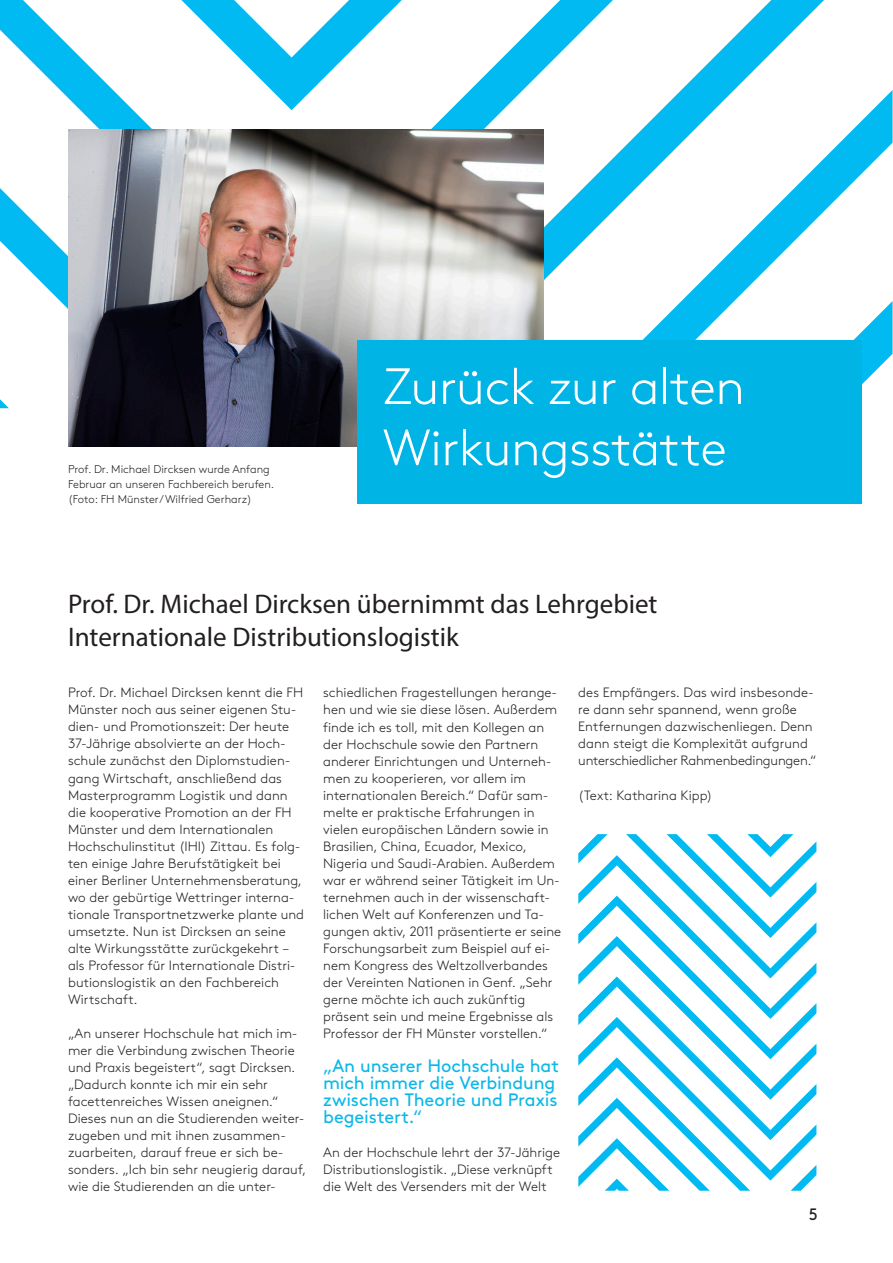
<style>
.page{position:relative;width:893px;height:1263px;background:#fff}
.page>*{position:absolute;margin:0;border:0;box-sizing:border-box;transform-origin:0 0}
.t1{font:300 51px/61.2px "Brown Pro";letter-spacing:-.01em;color:#fff}
.t2{font:27px/32.4px "Myriad Pro";color:#231f20}
.t3{font:18px/17px "Brown Pro";letter-spacing:-.01em;color:#0db8e8}
.t4{font:16.5px "Brown Pro";color:#231f20}
.t5{font:300 13.5px/17px "Brown Pro";letter-spacing:.005em;color:#231f20}
.t6{font:300 11.25px/14.7px "Brown Pro";color:#231f20}
</style>
<div class="page">
<svg style="left:824px;top:90px;width:68px;height:295px"></svg>
<svg style="left:0;top:0;width:824px;height:408px"></svg>
<svg style="left:0;top:0;width:613px;height:321px"></svg>
<svg style="left:181px;top:0;width:221px;height:110px"></svg>
<img style="left:69px;top:129px;width:475px;height:317px">
<div style="left:357px;top:340px;width:505px;height:163px;background:#00b4e6"></div>
<svg style="left:578px;top:834px;width:238px;height:357px"></svg>
<p class="t6" style="left:68px;top:461px;width:208px">Prof. Dr. Michael Dircksen wurde Anfang<br>Februar an unseren Fachbereich berufen. (Foto: FH Münster/Wilfried Gerharz)</p>
<h1 class="t1" style="left:383px;top:352px;width:363px">Zurück zur alten<br>Wirkungsstätte</h1>
<h2 class="t2" style="left:68px;top:588px;width:591px">Prof. Dr. Michael Dircksen übernimmt das Lehrgebiet<br>Internationale Distributionslogistik</h2>
<p class="t5" style="left:68px;top:683px;width:238px">Prof. Dr. Michael Dircksen kennt die FH Münster noch aus seiner eigenen Stu&shy;dien- und Promotionszeit: Der heute 37-Jährige absolvierte an der Hoch&shy;schule zunächst den Diplomstudien&shy;gang Wirtschaft, anschließend das Masterprogramm Logistik und dann die kooperative Promotion an der FH Münster und dem Internationalen Hochschulinstitut (IHI) Zittau. Es folg&shy;ten einige Jahre Berufstätigkeit bei einer Berliner Unternehmensberatung, wo der gebürtige Wettringer interna&shy;tionale Transportnetzwerke plante und umsetzte. Nun ist Dircksen an seine alte Wirkungsstätte zurückgekehrt – als Professor für Internationale Distri&shy;butionslogistik an den Fachbereich Wirtschaft.</p>
<p class="t5" style="left:68px;top:1023px;width:240px">„An unserer Hochschule hat mich im&shy;mer die Verbindung zwischen Theorie und Praxis begeistert“, sagt Dircksen. „Dadurch konnte ich mir ein sehr facettenreiches Wissen aneignen.“ Dieses nun an die Studierenden weiter&shy;zugeben und mit ihnen zusammen&shy;zuarbeiten, darauf freue er sich be&shy;sonders. „Ich bin sehr neugierig darauf, wie die Studierenden an die unter-</p>
<p class="t5" style="left:323px;top:683px;width:240px">schiedlichen Fragestellungen herange&shy;hen und wie sie diese lösen. Außerdem finde ich es toll, mit den Kollegen an der Hochschule sowie den Partnern anderer Einrichtungen und Unterneh&shy;men zu kooperieren, vor allem im internationalen Bereich.“ Dafür sam&shy;melte er praktische Erfahrungen in vielen europäischen Ländern sowie in Brasilien, China, Ecuador, Mexico, Nigeria und Saudi-Arabien. Außerdem war er während seiner Tätigkeit im Un&shy;ternehmen auch in der wissenschaft&shy;lichen Welt auf Konferenzen und Ta&shy;gungen aktiv, 2011 präsentierte er seine Forschungsarbeit zum Beispiel auf ei&shy;nem Kongress des Weltzollverbandes der Vereinten Nationen in Genf. „Sehr gerne möchte ich auch zukünftig präsent sein und meine Ergebnisse als Professor der FH Münster vorstellen.“</p>
<h3 class="t3" style="left:323px;top:1055px;width:237px">„An unserer Hochschule hat mich immer die Verbindung zwischen Theorie und Praxis begeistert.“</h3>
<p class="t5" style="left:323px;top:1142px;width:239px">An der Hochschule lehrt der 37-Jährige<br>Distributionslogistik. „Diese verknüpft die Welt des Versenders mit der Welt</p>
<p class="t5" style="left:578px;top:683px;width:240px">des Empfängers. Das wird insbesonde&shy;re dann sehr spannend, wenn große Entfernungen dazwischenliegen. Denn dann steigt die Komplexität aufgrund unterschiedlicher Rahmenbedingungen.“</p>
<p class="t5" style="left:578px;top:785px;width:136px">(Text: Katharina Kipp)</p>
<p class="t4" style="left:809px;top:1202px;width:11px">5</p>
</div>
